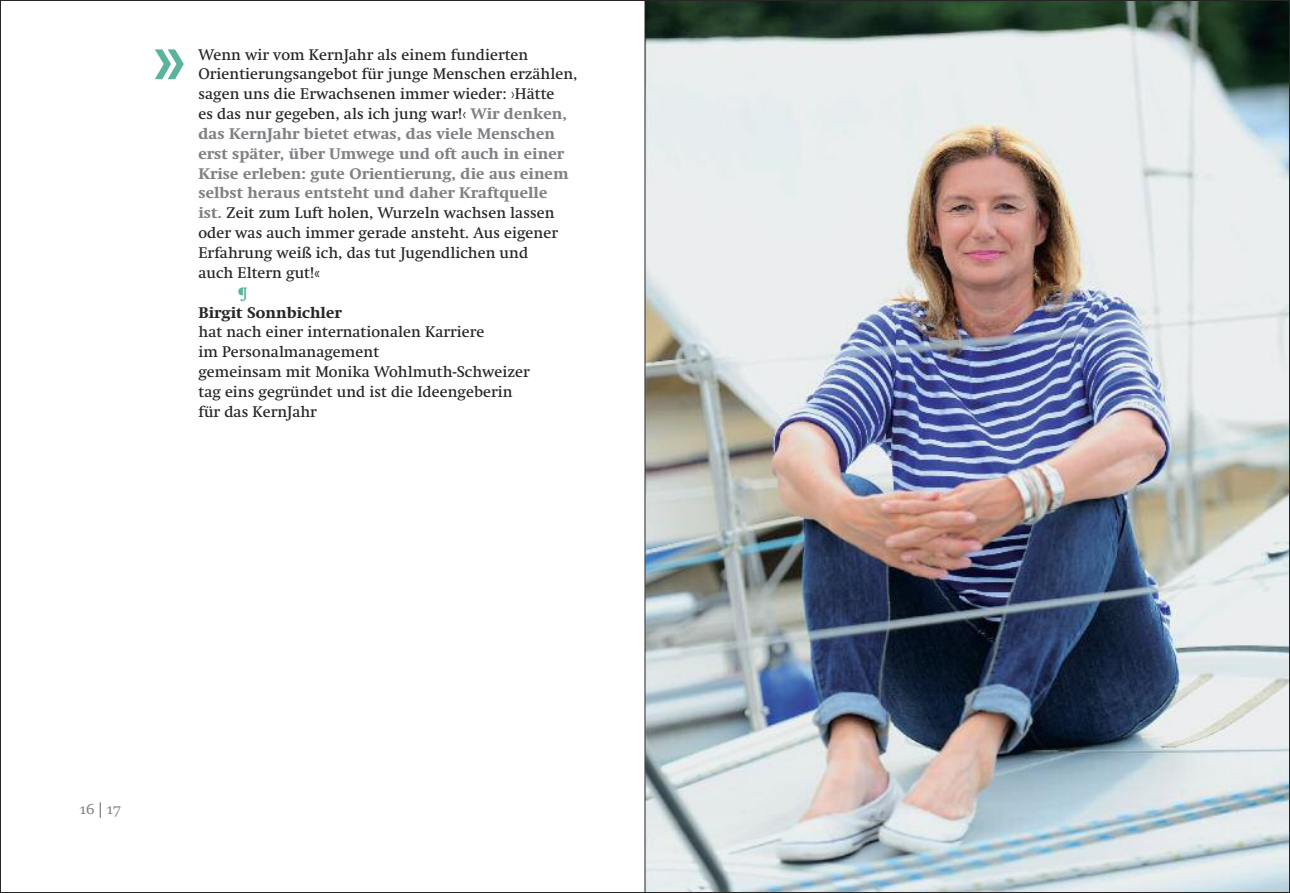
<style>
.page{position:relative;width:1290px;height:893px;background:#fff}
.page>*{position:absolute;margin:0;border:0;box-sizing:border-box;transform-origin:0 0}
.t1{font:700 76.12px "Swift Neue LT Pro";color:#5ab49d}
.t2{font:15.75px/19.8px "Swift Neue LT Pro";letter-spacing:.005em;color:#272627}
.t3{font:700 15.75px "Swift Neue LT Pro";letter-spacing:.005em;color:#272627}
.t4{font:300 15.75px "Swift Neue LT Pro";color:#7f8184}
.t5{font:700 15.75px "Swift Neue LT Pro";color:#5ab49d}
.s1{font-weight:700;color:#7f8184}
.s2{color:#272627}
</style>
<div class="page">
<img style="left:645px;top:2px;width:643px;height:889px">
<hr style="left:644px;top:0;width:1px;height:893px;background:#272627">
<h1 class="t1" style="left:152px;top:32px;width:34px">»</h1>
<p class="t2" style="left:198px;top:46px;width:381px">Wenn wir vom KernJahr als einem fundierten Orientierungsangebot für junge Menschen erzählen, sagen uns die Erwachsenen immer wieder: ›Hätte<br>es das nur gegeben, als ich jung war!‹ <span class="s1">Wir denken, das KernJahr bietet etwas, das viele Menschen erst später, über Umwege und oft auch in einer Krise erleben: gute Orientierung, die aus einem selbst heraus entsteht und daher Kraftquelle<br>ist.</span> Zeit zum Luft holen, Wurzeln wachsen lassen oder was auch immer gerade ansteht. Aus eigener Erfahrung weiß ich, das tut Jugendlichen und<br>auch Eltern gut!«</p>
<p class="t5" style="left:238px;top:287px;width:11px">¶</p>
<p class="t3" style="left:198px;top:307px;width:145px">Birgit Sonnbichler</p>
<p class="t2" style="left:198px;top:324px;width:333px">hat nach einer internationalen Karriere<br>im Personalmanagement<br>gemeinsam mit Monika Wohlmuth-Schweizer tag eins gegründet und ist die Ideengeberin für das KernJahr</p>
<p class="t4" style="left:79px;top:803px;width:43px">16 <span class="s2">|</span> 17</p>
</div>
